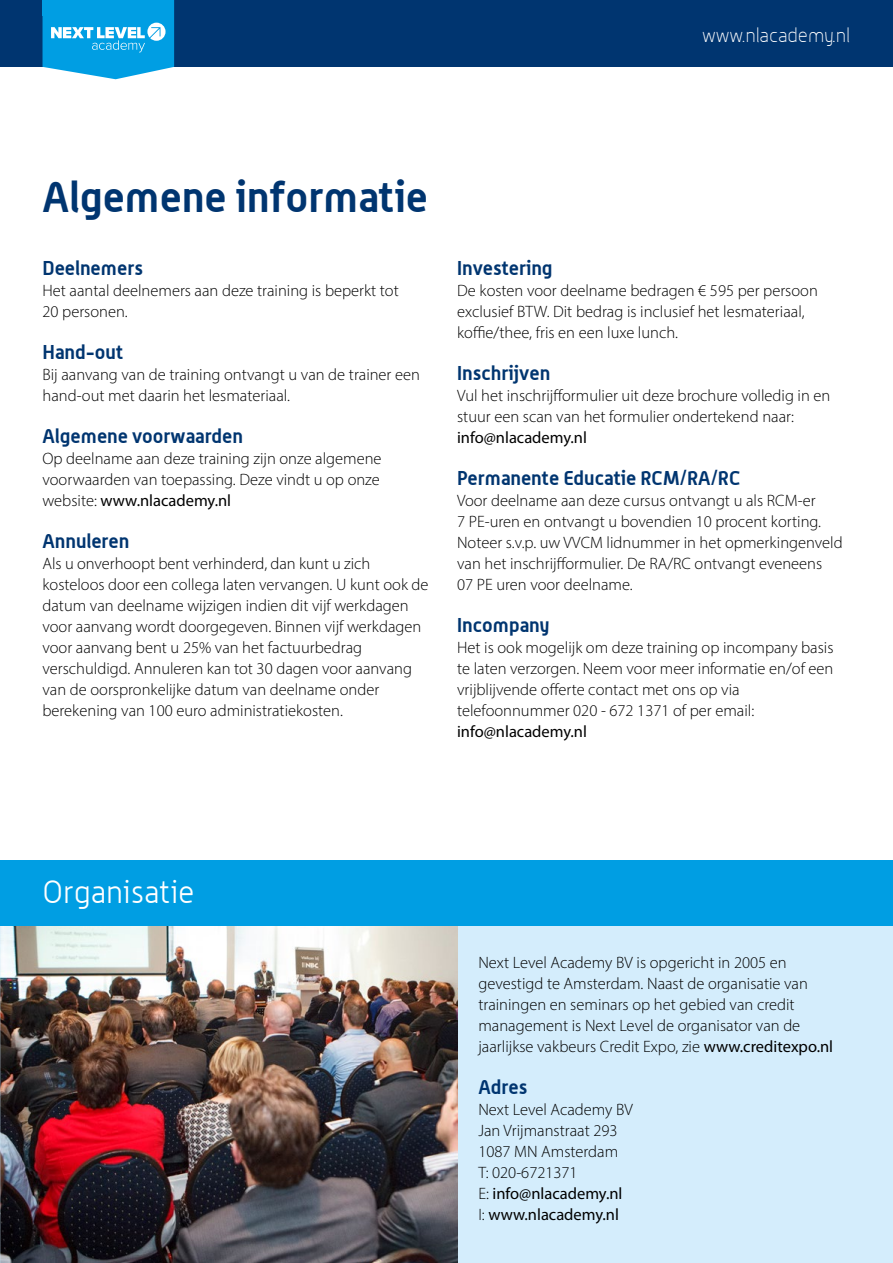
<style>
.page{position:relative;width:893px;height:1263px;background:#fff}
.page>*{position:absolute;margin:0;border:0;box-sizing:border-box;transform-origin:0 0}
.t1{font:700 42px "Alwyn";color:#003570}
.t2{font:300 31.5px "Alwyn";color:#fff}
.t3{font:700 19.5px "Alwyn";color:#003570}
.t4{font:100 19.5px "Alwyn";color:#fff}
.t5{font:300 16.5px/21px "Myriad Pro";color:#000}
.t6{font:16.5px "Myriad Pro";color:#000}
.s1{font-weight:400}
</style>
<div class="page">
<div style="left:457px;top:864px;width:436px;height:399px;background:#d4edfc"></div>
<img style="left:0;top:926px;width:457px;height:337px">
<div style="left:0;top:860px;width:893px;height:66px;background:#009ee3"></div>
<div style="left:0;top:0;width:893px;height:67px;background:#003570"></div>
<svg style="left:43px;top:0;width:131px;height:79px"></svg>
<p class="t4" style="left:702px;top:25px;width:150px">www.nlacademy.nl</p>
<h1 class="t1" style="left:43px;top:170px;width:387px">Algemene informatie</h1>
<p class="t3" style="left:43px;top:255px;width:102px">Deelnemers</p>
<p class="t5" style="left:43px;top:279px;width:358px">Het aantal deelnemers aan deze training is beperkt tot<br>20 personen.</p>
<p class="t3" style="left:43px;top:339px;width:82px">Hand-out</p>
<p class="t5" style="left:43px;top:363px;width:379px">Bij aanvang van de training ontvangt u van de trainer een hand-out met daarin het lesmateriaal.</p>
<p class="t3" style="left:43px;top:423px;width:202px">Algemene voorwaarden</p>
<p class="t5" style="left:43px;top:447px;width:341px;text-align:justify">Op deelname aan deze training zijn onze algemene voorwaarden van toepassing. Deze vindt u op onze website: <span class="s1">www.nlacademy.nl</span></p>
<p class="t3" style="left:43px;top:528px;width:88px">Annuleren</p>
<p class="t5" style="left:43px;top:552px;width:388px">Als u onverhoopt bent verhinderd, dan kunt u zich kosteloos door een collega laten vervangen. U kunt ook de datum van deelname wijzigen indien dit vijf werkdagen voor aanvang wordt doorgegeven. Binnen vijf werkdagen voor aanvang bent u 25% van het factuurbedrag verschuldigd. Annuleren kan tot 30 dagen voor aanvang van de oorspronkelijke datum van deelname onder berekening van 100 euro administratiekosten.</p>
<p class="t3" style="left:457px;top:255px;width:97px">Investering</p>
<p class="t5" style="left:457px;top:279px;width:362px">De kosten voor deelname bedragen € 595 per persoon exclusief BTW. Dit bedrag is inclusief het lesmateriaal, koffie/thee, fris en een luxe lunch.</p>
<p class="t3" style="left:457px;top:360px;width:95px">Inschrijven</p>
<p class="t5" style="left:457px;top:384px;width:375px">Vul het inschrijfformulier uit deze brochure volledig in en stuur een scan van het formulier ondertekend naar:</p>
<p class="t6" style="left:457px;top:428px;width:131px">info@nlacademy.nl</p>
<p class="t3" style="left:457px;top:465px;width:285px">Permanente Educatie RCM/RA/RC</p>
<p class="t5" style="left:457px;top:489px;width:387px">Voor deelname aan deze cursus ontvangt u als RCM-er<br>7 PE-uren en ontvangt u bovendien 10 procent korting.<br>Noteer s.v.p. uw VVCM lidnummer in het opmerkingenveld van het inschrijfformulier. De RA/RC ontvangt eveneens<br>07 PE uren voor deelname.</p>
<p class="t3" style="left:457px;top:612px;width:94px">Incompany</p>
<p class="t5" style="left:457px;top:636px;width:378px">Het is ook mogelijk om deze training op incompany basis te laten verzorgen. Neem voor meer informatie en/of een vrijblijvende offerte contact met ons op via telefoonnummer 020 - 672 1371 of per email:</p>
<p class="t6" style="left:457px;top:722px;width:131px">info@nlacademy.nl</p>
<h2 class="t2" style="left:43px;top:874px;width:154px">Organisatie</h2>
<p class="t5" style="left:478px;top:951px;width:356px">Next Level Academy BV is opgericht in 2005 en gevestigd te Amsterdam. Naast de organisatie van trainingen en seminars op het gebied van credit management is Next Level de organisator van de jaarlijkse vakbeurs Credit Expo, zie <span class="s1">www.creditexpo.nl</span></p>
<p class="t3" style="left:478px;top:1074px;width:50px">Adres</p>
<p class="t5" style="left:478px;top:1098px;width:156px">Next Level Academy BV<br>Jan Vrijmanstraat 293<br>1087 MN Amsterdam<br>T: 020-6721371<br>E: <span class="s1">info@nlacademy.nl<br></span>I: <span class="s1">www.nlacademy.nl</span></p>
</div>
